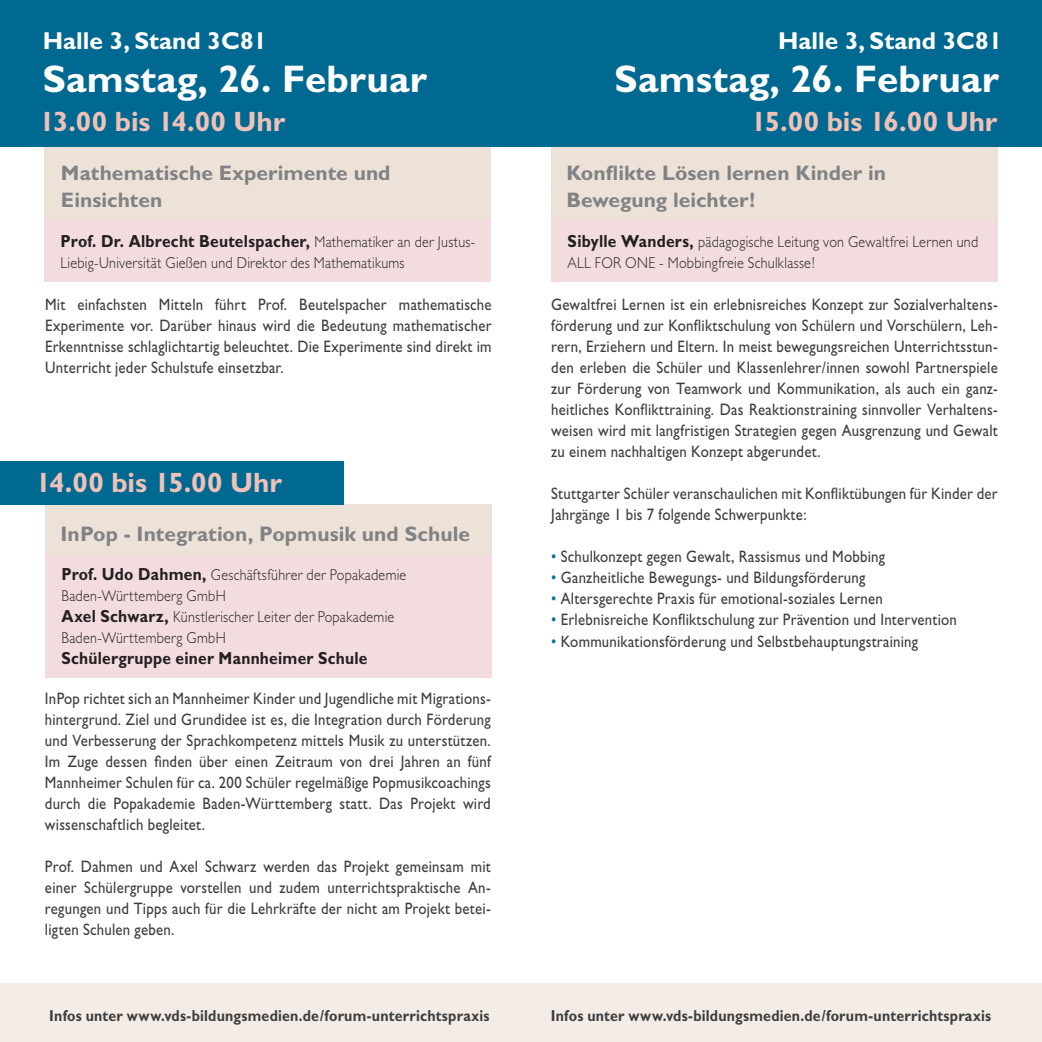
<style>
.page{position:relative;width:1042px;height:1042px;background:#fff}
.page>*{position:absolute;margin:0;border:0;box-sizing:border-box;transform-origin:0 0}
.t1{font:700 38.5px "Gill Sans";letter-spacing:.005em;color:#fff}
.t2{font:700 28px "Gill Sans";letter-spacing:-.005em;color:#efc1b7}
.t3{font:700 24.5px "Gill Sans";color:#fff}
.t4{font:700 21px/27.1px "Gill Sans";letter-spacing:.005em;color:#808285}
.t5{font:700 17.5px "Gill Sans";letter-spacing:.015em;color:#231f20;scale:.89 1}
.t6{font:16.62px/21px "Gill Sans";letter-spacing:.015em;color:#3e3e3f;text-align:justify;scale:.89 1}
.t7{font:700 15.92px "Gill Sans";letter-spacing:.015em;color:#3e3e3f;scale:.89 1}
.t8{font:300 15.75px/21px "Gill Sans";letter-spacing:.02em;color:#231f20;scale:.89 1}
.s1{font-weight:300;font-size:15.75px}
.s2{font-weight:700;font-size:17.5px}
.s3{color:#00739a}
</style>
<div class="page">
<div style="left:0;top:983px;width:1042px;height:59px;background:#f4ede7"></div>
<div style="left:45px;top:553px;width:446px;height:125px;background:#f2dcdd"></div>
<div style="left:45px;top:504px;width:446px;height:51px;background:#ede2d7"></div>
<div style="left:44px;top:218px;width:447px;height:64px;background:#f2dcdd"></div>
<div style="left:44px;top:147px;width:447px;height:72px;background:#ede2d7"></div>
<div style="left:0;top:461px;width:344px;height:43px;background:#006991"></div>
<div style="left:0;top:0;width:1042px;height:147px;background:#006991"></div>
<div style="left:551px;top:218px;width:446px;height:64px;background:#f2dcdd"></div>
<div style="left:551px;top:147px;width:446px;height:71px;background:#ede2d7"></div>
<h3 class="t3" style="left:43px;top:27px;width:226px">Halle 3, Stand 3C81</h3>
<h3 class="t3" style="left:778px;top:26px;width:226px">Halle 3, Stand 3C81</h3>
<h1 class="t1" style="left:43px;top:56px;width:386px">Samstag, 26. Februar</h1>
<h2 class="t2" style="left:39px;top:105px;width:247px">13.00 bis 14.00 Uhr</h2>
<p class="t4" style="left:61px;top:160px;width:331px">Mathematische Experimente und<br>Einsichten</p>
<p class="t5" style="left:61px;top:230px;width:467px">Prof. Dr. Albrecht Beutelspacher, <span class="s1">Mathematiker an der Justus-</span></p>
<p class="t8" style="left:61px;top:252px;width:388px">Liebig-Universität Gießen und Direktor des Mathematikums</p>
<p class="t6" style="left:45px;top:294px;width:503px">Mit einfachsten Mitteln führt Prof. Beutelspacher mathematische Experimente vor. Darüber hinaus wird die Bedeutung mathematischer Erkenntnisse schlaglichtartig beleuchtet. Die Experimente sind direkt im Unterricht jeder Schulstufe einsetzbar.</p>
<h2 class="t2" style="left:36px;top:466px;width:248px">14.00 bis 15.00 Uhr</h2>
<p class="t4" style="left:61px;top:520px;width:411px">InPop - Integration, Popmusik und Schule</p>
<p class="t8" style="left:61px;top:565px;width:389px"><span class="s2">Prof. Udo Dahmen,</span> Geschäftsführer der Popakademie Baden-Württemberg GmbH<br><span class="s2">Axel Schwarz,</span> Künstlerischer Leiter der Popakademie Baden-Württemberg GmbH</p>
<p class="t5" style="left:61px;top:648px;width:345px">Schülergruppe einer Mannheimer Schule</p>
<p class="t6" style="left:45px;top:687px;width:502px">InPop richtet sich an Mannheimer Kinder und Jugendliche mit Migrations&shy;hintergrund. Ziel und Grundidee ist es, die Integration durch Förderung und Verbesserung der Sprachkompetenz mittels Musik zu unterstützen.<br>Im Zuge dessen finden über einen Zeitraum von drei Jahren an fünf Mannheimer Schulen für ca. 200 Schüler regelmäßige Popmusikcoachings durch die Popakademie Baden-Württemberg statt. Das Projekt wird wissenschaftlich begleitet.</p>
<p class="t6" style="left:45px;top:856px;width:502px">Prof. Dahmen und Axel Schwarz werden das Projekt gemeinsam mit einer Schülergruppe vorstellen und zudem unterrichtspraktische An&shy;regungen und Tipps auch für die Lehrkräfte der nicht am Projekt betei&shy;ligten Schulen geben.</p>
<h1 class="t1" style="left:614px;top:56px;width:386px">Samstag, 26. Februar</h1>
<h2 class="t2" style="left:751px;top:105px;width:248px">15.00 bis 16.00 Uhr</h2>
<p class="t4" style="left:566px;top:160px;width:321px">Konflikte Lösen lernen Kinder in<br>Bewegung leichter!</p>
<p class="t8" style="left:567px;top:231px;width:463px"><span class="s2">Sibylle Wanders,</span> pädagogische Leitung von Gewaltfrei Lernen und<br>ALL FOR ONE - Mobbingfreie Schulklasse!</p>
<p class="t6" style="left:551px;top:294px;width:503px">Gewaltfrei Lernen ist ein erlebnisreiches Konzept zur Sozialverhaltens&shy;förderung und zur Konfliktschulung von Schülern und Vorschülern, Leh&shy;rern, Erziehern und Eltern. In meist bewegungsreichen Unterrichtsstun&shy;den erleben die Schüler und Klassenlehrer/innen sowohl Partnerspiele zur Förderung von Teamwork und Kommunikation, als auch ein ganz&shy;heitliches Konflikttraining. Das Reaktionstraining sinnvoller Verhaltens&shy;weisen wird mit langfristigen Strategien gegen Ausgrenzung und Gewalt zu einem nachhaltigen Konzept abgerundet.</p>
<p class="t6" style="left:551px;top:483px;width:503px">Stuttgarter Schüler veranschaulichen mit Konfliktübungen für Kinder der<br>Jahrgänge 1 bis 7 folgende Schwerpunkte:</p>
<p class="t6" style="left:551px;top:546px;width:377px"><span class="s3">•</span> Schulkonzept gegen Gewalt, Rassismus und Mobbing</p>
<p class="t6" style="left:551px;top:567px;width:354px"><span class="s3">•</span> Ganzheitliche Bewegungs- und Bildungsförderung</p>
<p class="t6" style="left:551px;top:588px;width:374px"><span class="s3">•</span> Altersgerechte Praxis für emotional-soziales Lernen</p>
<p class="t6" style="left:551px;top:609px;width:457px"><span class="s3">•</span> Erlebnisreiche Konfliktschulung zur Prävention und Intervention</p>
<p class="t6" style="left:551px;top:630px;width:414px"><span class="s3">•</span> Kommunikationsförderung und Selbstbehauptungstraining</p>
<p class="t7" style="left:49px;top:1006px;width:496px">Infos unter www.vds-bildungsmedien.de/forum-unterrichtspraxis</p>
<p class="t7" style="left:551px;top:1006px;width:496px">Infos unter www.vds-bildungsmedien.de/forum-unterrichtspraxis</p>
</div>
